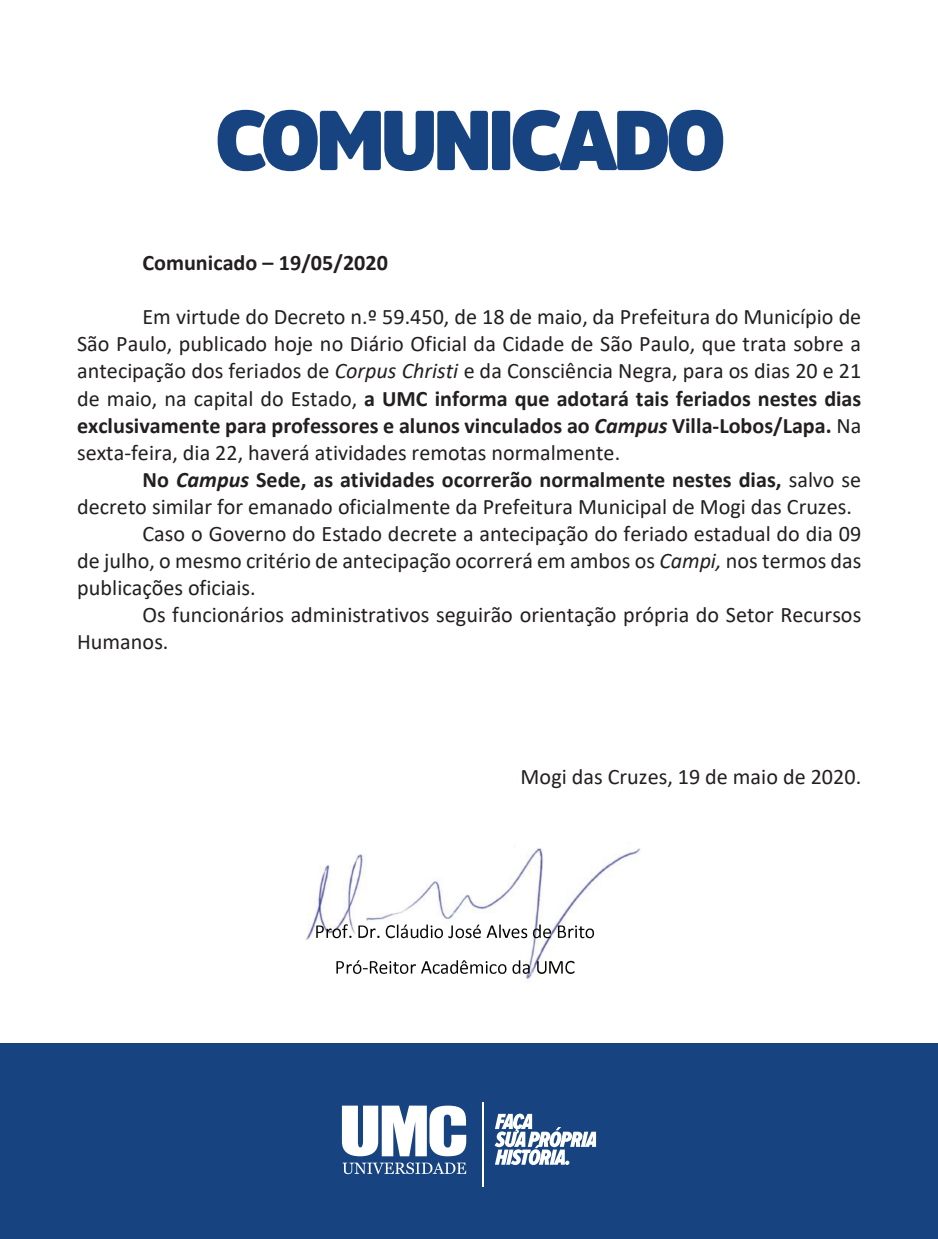
<style>
.page{position:relative;width:938px;height:1239px;background:#fff}
.page>*{position:absolute;margin:0;border:0;box-sizing:border-box;transform-origin:0 0}
.t1{font:900 83.75px "Amsi Pro";letter-spacing:-.06em;color:#174480}
.t2{font:22.12px/27px "Calibri";color:#231f20;text-align:justify}
.t3{font:700 22.12px "Calibri";color:#231f20}
.s1{font-style:italic}
.s2{font-weight:700}
.s3{font-weight:700;font-style:italic}
.s4{font-weight:400}
</style>
<div class="page">
<div style="left:0;top:1042px;width:938px;height:196px;background:#174480"></div>
<svg style="left:342px;top:1105px;width:124px;height:51px"></svg>
<svg style="left:342px;top:1162px;width:124px;height:11px"></svg>
<svg style="left:494px;top:1113px;width:102px;height:51px"></svg>
<hr style="left:482px;top:1102px;width:1px;height:84px;background:#fff">
<img style="left:305px;top:848px;width:336px;height:134px">
<h1 class="t1" style="left:215px;top:82px;width:513px">COMUNICADO</h1>
<p class="t3" style="left:142px;top:247px;width:247px">Comunicado – 19/05/2020</p>
<p class="t2" style="left:77px;top:303px;width:785px;text-indent:65px">Em virtude do Decreto n.º 59.450, de 18 de maio, da Prefeitura do Município de São Paulo, publicado hoje no Diário Oficial da Cidade de São Paulo, que trata sobre a antecipação dos feriados de <span class="s1">Corpus Christi</span> e da Consciência Negra, para os dias 20 e 21 de maio, na capital do Estado, <span class="s2">a UMC informa que adotará tais feriados nestes dias exclusivamente para professores e alunos vinculados ao</span> <span class="s3">Campus</span> <span class="s2">Villa-Lobos/Lapa.</span> Na sexta-feira, dia 22, haverá atividades remotas normalmente.</p>
<p class="t3" style="left:142px;top:463px;width:720px">No <span class="s1">Campus</span> Sede, as atividades ocorrerão normalmente nestes dias, <span class="s4">salvo se</span></p>
<p class="t2" style="left:77px;top:492px;width:776px">decreto similar for emanado oficialmente da Prefeitura Municipal de Mogi das Cruzes.</p>
<p class="t2" style="left:142px;top:519px;width:720px">Caso o Governo do Estado decrete a antecipação do feriado estadual do dia 09</p>
<p class="t2" style="left:77px;top:546px;width:785px">de julho, o mesmo critério de antecipação ocorrerá em ambos os <span class="s1">Campi,</span> nos termos das</p>
<p class="t2" style="left:77px;top:573px;width:180px">publicações oficiais.</p>
<p class="t2" style="left:142px;top:600px;width:720px">Os funcionários administrativos seguirão orientação própria do Setor Recursos</p>
<p class="t2" style="left:77px;top:627px;width:93px">Humanos.</p>
<p class="t2" style="left:520px;top:762px;width:342px">Mogi das Cruzes, 19 de maio de 2020.</p>
</div>
